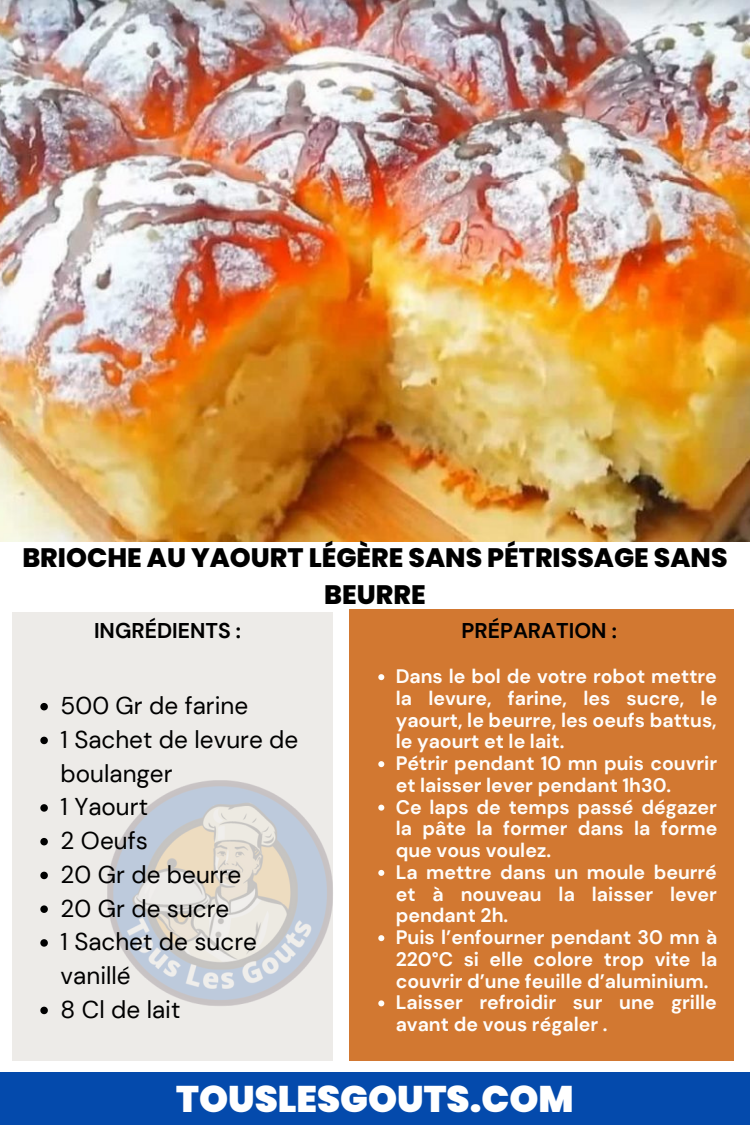
<style>
.page{position:relative;width:750px;height:1125px;background:#fff}
.page>*{position:absolute;margin:0;border:0;box-sizing:border-box;transform-origin:0 0}
.t1{font:900 37px "Poppins";color:#fff}
.t2{font:800 26.7px/36.8px "Poppins";color:#000;text-align:center}
.t3{font:24.3px/33.8px "DM Sans";color:#000}
.t4{font:700 21.3px "DM Sans";color:#000}
.t5{font:700 19.5px/21.8px "DM Sans";color:#fffdfa;text-align:justify}
</style>
<div class="page">
<div style="left:0;top:1073px;width:750px;height:52px;background:#044aac"></div>
<div style="left:349px;top:609px;width:384px;height:451px;background:#d27831"></div>
<div style="left:12px;top:612px;width:321px;height:449px;background:#edebe8"></div>
<img style="left:107px;top:780px;width:226px;height:226px">
<img style="left:0;top:0;width:750px;height:541px">
<svg style="left:40px;top:703px;width:8px;height:7px"></svg>
<svg style="left:40px;top:737px;width:8px;height:7px"></svg>
<svg style="left:40px;top:804px;width:8px;height:8px"></svg>
<svg style="left:40px;top:838px;width:8px;height:7px"></svg>
<svg style="left:40px;top:872px;width:8px;height:7px"></svg>
<svg style="left:40px;top:905px;width:8px;height:8px"></svg>
<svg style="left:40px;top:939px;width:8px;height:8px"></svg>
<svg style="left:40px;top:1007px;width:8px;height:7px"></svg>
<svg style="left:378px;top:674px;width:6px;height:6px"></svg>
<svg style="left:378px;top:761px;width:6px;height:6px"></svg>
<svg style="left:378px;top:805px;width:6px;height:6px"></svg>
<svg style="left:378px;top:870px;width:6px;height:6px"></svg>
<svg style="left:378px;top:935px;width:6px;height:6px"></svg>
<svg style="left:378px;top:1000px;width:6px;height:6px"></svg>
<p class="t2" style="left:22px;top:539px;width:707px">BRIOCHE AU YAOURT LÉGÈRE SANS PÉTRISSAGE SANS<br>BEURRE</p>
<p class="t4" style="left:94px;top:617px;width:149px">INGRÉDIENTS :</p>
<p class="t5" style="left:396px;top:666px;width:323px">Dans le bol de votre robot mettre la levure, farine, les sucre, le yaourt, le beurre, les oeufs battus, le yaourt et le lait.</p>
<p class="t5" style="left:396px;top:753px;width:323px">Pétrir pendant 10 mn puis couvrir et laisser lever pendant 1h30.</p>
<p class="t5" style="left:396px;top:796px;width:323px">Ce laps de temps passé dégazer la pâte la former dans la forme que vous voulez.</p>
<p class="t5" style="left:396px;top:861px;width:323px">La mettre dans un moule beurré et à nouveau la laisser lever pendant 2h.</p>
<p class="t5" style="left:396px;top:927px;width:323px">Puis l’enfourner pendant 30 mn à 220°C si elle colore trop vite la couvrir d’une feuille d’aluminium.</p>
<p class="t5" style="left:396px;top:992px;width:323px">Laisser refroidir sur une grille avant de vous régaler .</p>
<p class="t4" style="left:462px;top:617px;width:157px">PRÉPARATION :</p>
<p class="t3" style="left:61px;top:689px;width:189px">500 Gr de farine</p>
<p class="t3" style="left:61px;top:723px;width:239px">1 Sachet de levure de boulanger</p>
<p class="t3" style="left:61px;top:790px;width:89px">1 Yaourt</p>
<p class="t3" style="left:61px;top:824px;width:89px">2 Oeufs</p>
<p class="t3" style="left:61px;top:858px;width:182px">20 Gr de beurre</p>
<p class="t3" style="left:61px;top:891px;width:170px">20 Gr de sucre</p>
<p class="t3" style="left:61px;top:925px;width:198px">1 Sachet de sucre vanillé</p>
<p class="t3" style="left:61px;top:993px;width:121px">8 Cl de lait</p>
<p class="t1" style="left:176px;top:1073px;width:399px">TOUSLESGOUTS.COM</p>
</div>
